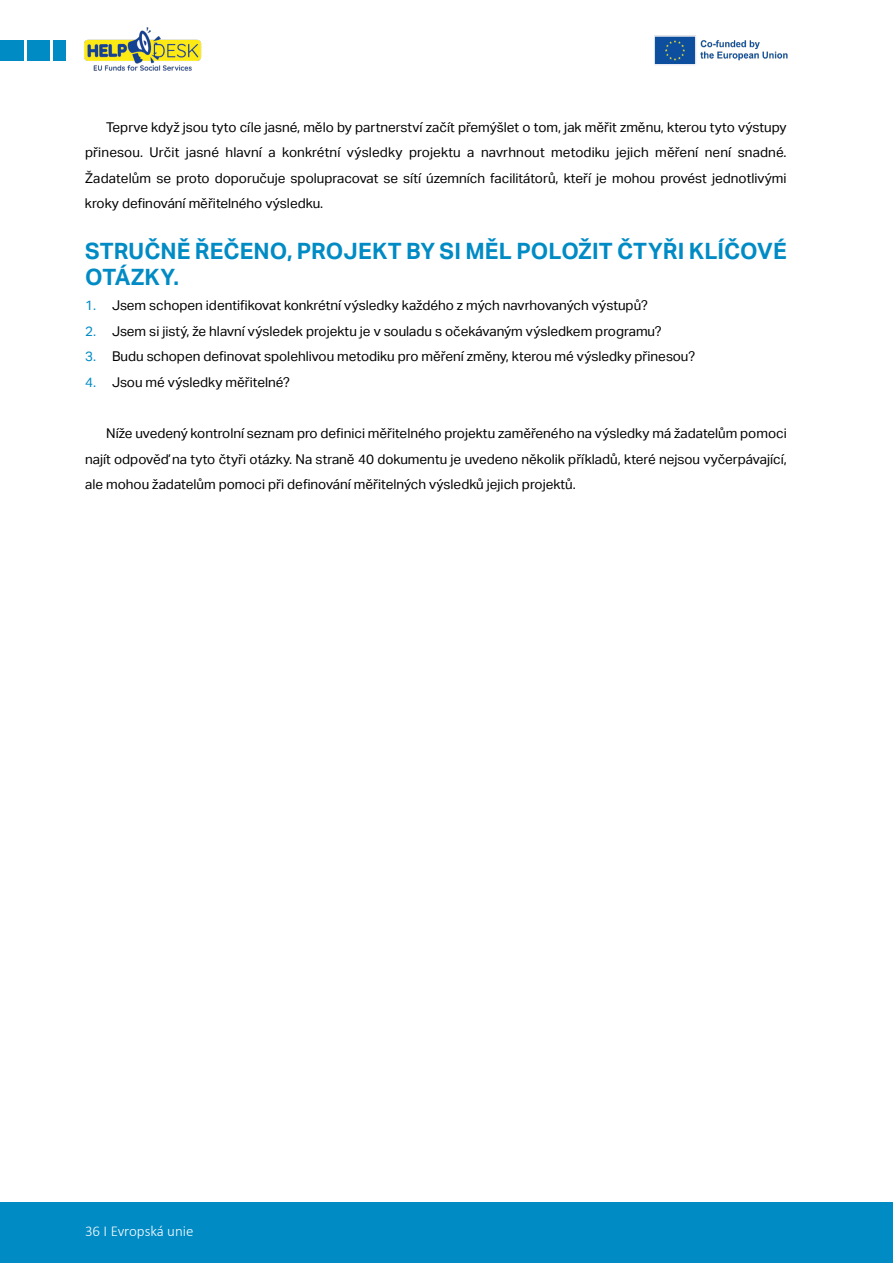
<style>
.page{position:relative;width:893px;height:1263px;background:#fff}
.page>*{position:absolute;margin:0;border:0;box-sizing:border-box;transform-origin:0 0}
.t1{font:700 22.5px/25.5px "Aktiv Grotesk";letter-spacing:.005em;color:#008bc5}
.t2{font:300 15px "Calibri";color:#fff}
.t3{font:13.5px/25.5px "Aktiv Grotesk";color:#000;text-align:justify}
.s1{color:#008bc5}
</style>
<div class="page">
<div style="left:0;top:1202px;width:893px;height:61px;background:#008bc5"></div>
<div style="left:0;top:40px;width:23px;height:21px;background:#008bc5"></div>
<div style="left:27px;top:40px;width:22px;height:21px;background:#008bc5"></div>
<div style="left:53px;top:40px;width:13px;height:21px;background:#008bc5"></div>
<img style="left:654px;top:36px;width:134px;height:29px">
<img style="left:84px;top:27px;width:118px;height:44px">
<p class="t3" style="left:85px;top:114px;width:703px;text-indent:21px">Teprve když jsou tyto cíle jasné, mělo by partnerství začít přemýšlet o tom, jak měřit změnu, kterou tyto výstupy přinesou. Určit jasné hlavní a konkrétní výsledky projektu a navrhnout metodiku jejich měření není snadné.<br>Žadatelům se proto doporučuje spolupracovat se sítí územních facilitátorů, kteří je mohou provést jednotlivými kroky definování měřitelného výsledku.</p>
<h1 class="t1" style="left:85px;top:239px;width:703px">STRUČNĚ ŘEČENO, PROJEKT BY SI MĚL POLOŽIT ČTYŘI KLÍČOVÉ<br>OTÁZKY.</h1>
<p class="t3" style="left:85px;top:293px;width:564px"><span class="s1">1.</span> Jsem schopen identifikovat konkrétní výsledky každého z mých navrhovaných výstupů?</p>
<p class="t3" style="left:85px;top:319px;width:578px"><span class="s1">2.</span> Jsem si jistý, že hlavní výsledek projektu je v souladu s očekávaným výsledkem programu?</p>
<p class="t3" style="left:85px;top:344px;width:612px"><span class="s1">3.</span> Budu schopen definovat spolehlivou metodiku pro měření změny, kterou mé výsledky přinesou?</p>
<p class="t3" style="left:85px;top:370px;width:206px"><span class="s1">4.</span> Jsou mé výsledky měřitelné?</p>
<p class="t3" style="left:85px;top:421px;width:703px;text-indent:21px">Níže uvedený kontrolní seznam pro definici měřitelného projektu zaměřeného na výsledky má žadatelům pomoci najít odpověď na tyto čtyři otázky. Na straně 40 dokumentu je uvedeno několik příkladů, které nejsou vyčerpávající, ale mohou žadatelům pomoci při definování měřitelných výsledků jejich projektů.</p>
<p class="t2" style="left:85px;top:1221px;width:110px">36 I Evropská unie</p>
</div>
